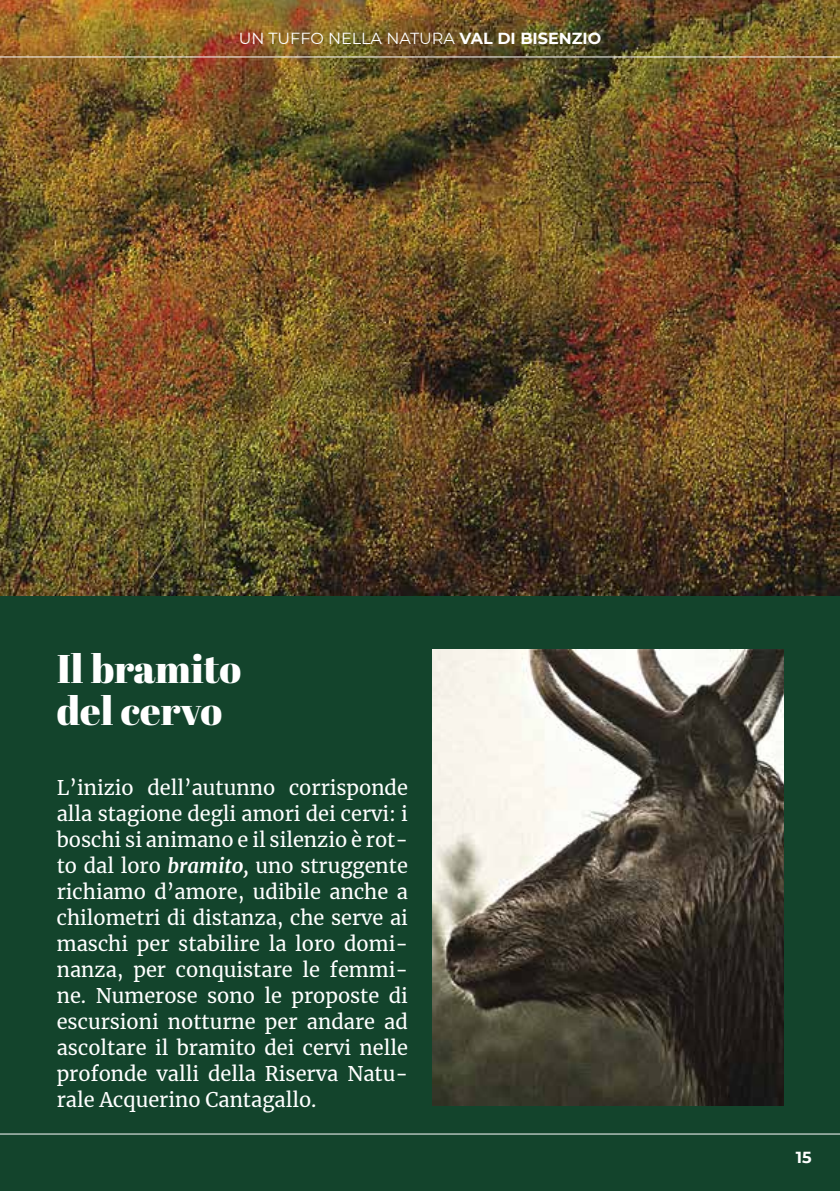
<style>
.page{position:relative;width:840px;height:1191px;background:#fff}
.page>*{position:absolute;margin:0;border:0;box-sizing:border-box;transform-origin:0 0}
.t1{font:40px/42px "Abril Fatface";color:#fff}
.t2{font:20px/26px "Merriweather";color:#fff;text-align:justify}
.t3{font:16px "Montserrat";color:#fff}
.t4{font:700 16px "Montserrat";color:#fff}
.s1{font-weight:700}
.s2{font-weight:700;font-style:italic}
</style>
<div class="page">
<div style="left:0;top:595px;width:839px;height:596px;background:#13442c"></div>
<img style="left:0;top:0;width:839px;height:595px">
<hr style="left:0;top:1133px;width:839px;height:1px;background:#fff">
<img style="left:432px;top:649px;width:350px;height:457px">
<hr style="left:0;top:57px;width:839px;height:1px;background:#fff">
<p class="t3" style="left:238px;top:27px;width:364px">UN TUFFO NELLA NATURA <span class="s1">VAL DI BISENZIO</span></p>
<h1 class="t1" style="left:57px;top:647px;width:186px">Il bramito del cervo</h1>
<p class="t2" style="left:57px;top:774px;width:352px">L’inizio dell’autunno corrisponde alla stagione degli amori dei cervi: i boschi si animano e il silenzio è rot&shy;to dal loro <span class="s2">bramito,</span> uno struggente richiamo d’amore, udibile anche a chilometri di distanza, che serve ai maschi per stabilire la loro domi&shy;nanza, per conquistare le femmi&shy;ne. Numerose sono le proposte di escursioni notturne per andare ad ascoltare il bramito dei cervi nelle profonde valli della Riserva Natu&shy;rale Acquerino Cantagallo.</p>
<p class="t4" style="left:795px;top:1145px;width:17px">15</p>
</div>
